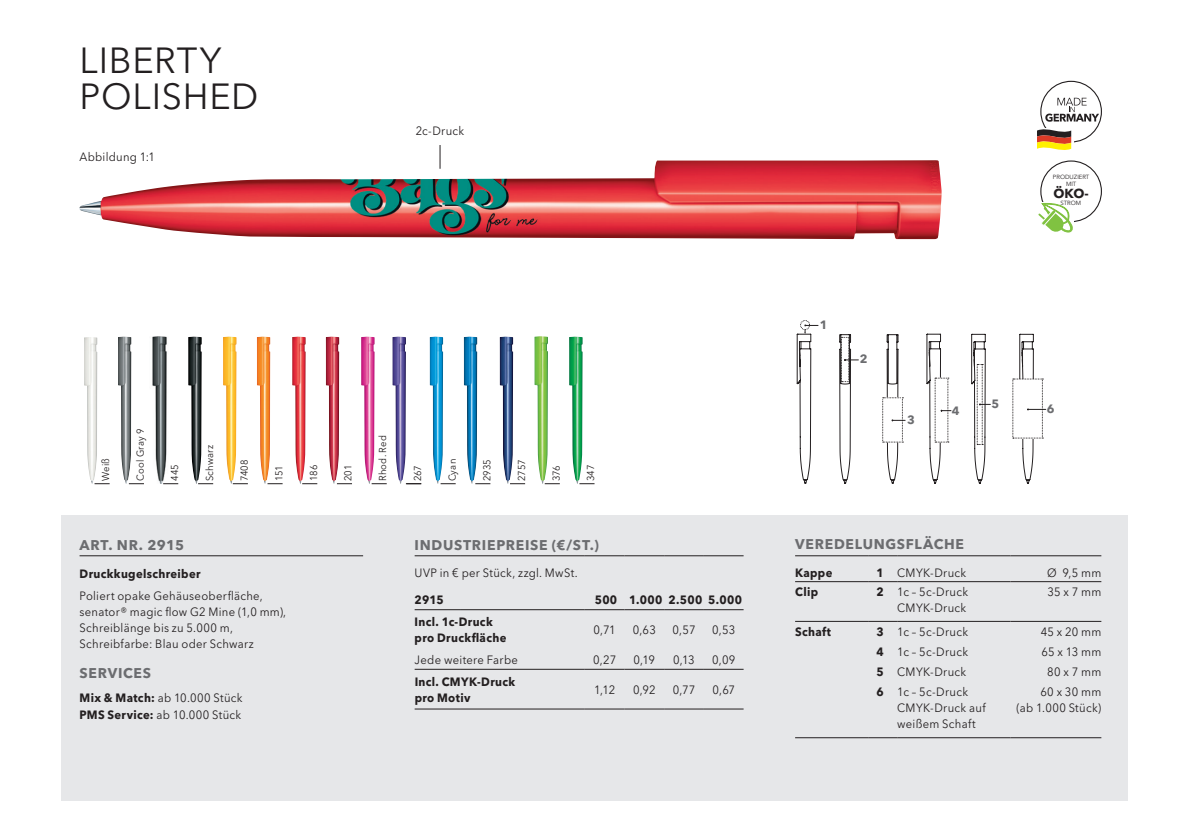
<style>
.page{position:relative;width:1191px;height:840px;background:#fff}
.page>*{position:absolute;margin:0;border:0;box-sizing:border-box;transform-origin:0 0}
.t1{font:36px/36px "Avenir Next W1 G";letter-spacing:.02em;color:#231f20}
.t2{font:700 14px "Avenir Next W1 G";letter-spacing:.05em;color:#6c6d70}
.t3{font:700 13px "Avenir Next W1 G";color:#231f20}
.t4{font:12px/16px "Avenir Next W1 G";letter-spacing:.025em;color:#231f20;scale:.94 1}
.t5{font:700 12px/16px "Avenir Next W1 G";letter-spacing:.03em;color:#231f20;scale:.94 1}
.t6{font:700 12px "Avenir Next W1 G";color:#6c6d70}
.t7{font:10px "Avenir Next W1 G";letter-spacing:.02em;color:#231f20;scale:.94 1}
.t8{font:6px/7.2px "Avenir Next W1 G";color:#231f20;text-align:center}
.s1{font-weight:700}
</style>
<div class="page">
<div style="left:61px;top:515px;width:1066px;height:285px;background:#e6e7e9"></div>
<img style="left:84px;top:337px;width:13px;height:146px">
<img style="left:188px;top:336px;width:14px;height:147px">
<img style="left:223px;top:336px;width:13px;height:147px">
<img style="left:257px;top:336px;width:13px;height:147px">
<img style="left:292px;top:336px;width:14px;height:147px">
<img style="left:326px;top:336px;width:13px;height:147px">
<img style="left:464px;top:336px;width:13px;height:147px">
<img style="left:361px;top:336px;width:14px;height:147px">
<img style="left:499px;top:336px;width:14px;height:147px">
<img style="left:392px;top:336px;width:14px;height:147px">
<img style="left:534px;top:336px;width:14px;height:147px">
<img style="left:429px;top:336px;width:14px;height:147px">
<img style="left:569px;top:336px;width:13px;height:147px">
<svg style="left:95px;top:483px;width:15px;height:1px"></svg>
<svg style="left:440px;top:483px;width:16px;height:1px"></svg>
<svg style="left:475px;top:483px;width:15px;height:1px"></svg>
<svg style="left:198px;top:483px;width:15px;height:1px"></svg>
<svg style="left:510px;top:483px;width:15px;height:1px"></svg>
<svg style="left:233px;top:483px;width:15px;height:1px"></svg>
<svg style="left:545px;top:483px;width:15px;height:1px"></svg>
<svg style="left:267px;top:483px;width:16px;height:1px"></svg>
<svg style="left:579px;top:483px;width:15px;height:1px"></svg>
<svg style="left:302px;top:483px;width:15px;height:1px"></svg>
<svg style="left:337px;top:483px;width:15px;height:1px"></svg>
<svg style="left:372px;top:483px;width:15px;height:1px"></svg>
<svg style="left:406px;top:483px;width:15px;height:1px"></svg>
<img style="left:152px;top:336px;width:15px;height:147px">
<svg style="left:163px;top:483px;width:15px;height:1px"></svg>
<img style="left:118px;top:336px;width:13px;height:147px">
<svg style="left:129px;top:483px;width:15px;height:1px"></svg>
<img style="left:80px;top:160px;width:861px;height:79px">
<svg style="left:1037px;top:81px;width:65px;height:69px"></svg>
<svg style="left:882px;top:334px;width:23px;height:149px"></svg>
<svg style="left:926px;top:333px;width:25px;height:150px"></svg>
<svg style="left:839px;top:334px;width:19px;height:149px"></svg>
<div style="left:800px;top:320px;width:10px;height:9px;border:1px dashed #231f20;border-radius:50%"></div>
<svg style="left:797px;top:324px;width:21px;height:159px"></svg>
<svg style="left:971px;top:334px;width:19px;height:149px"></svg>
<svg style="left:1012px;top:334px;width:33px;height:149px"></svg>
<svg style="left:1038px;top:160px;width:64px;height:73px"></svg>
<hr style="left:80px;top:555px;width:283px;height:1px;background:#231f20">
<hr style="left:795px;top:555px;width:74px;height:1px;background:#231f20">
<svg style="left:869px;top:555px;width:28px;height:1px"></svg>
<hr style="left:897px;top:555px;width:113px;height:1px;background:#231f20">
<hr style="left:1010px;top:555px;width:91px;height:1px;background:#231f20">
<hr style="left:795px;top:581px;width:74px;height:1px;background:#231f20">
<svg style="left:869px;top:581px;width:28px;height:1px"></svg>
<hr style="left:897px;top:581px;width:113px;height:1px;background:#231f20">
<hr style="left:1010px;top:581px;width:91px;height:1px;background:#231f20">
<hr style="left:795px;top:620px;width:74px;height:1px;background:#231f20">
<svg style="left:869px;top:620px;width:28px;height:1px"></svg>
<hr style="left:897px;top:620px;width:113px;height:1px;background:#231f20">
<hr style="left:1010px;top:620px;width:91px;height:1px;background:#231f20">
<hr style="left:795px;top:737px;width:74px;height:1px;background:#231f20">
<svg style="left:869px;top:737px;width:28px;height:1px"></svg>
<hr style="left:897px;top:737px;width:113px;height:1px;background:#231f20">
<hr style="left:1010px;top:737px;width:91px;height:1px;background:#231f20">
<svg style="left:440px;top:145px;width:1px;height:24px"></svg>
<hr style="left:415px;top:555px;width:45px;height:1px;background:#231f20">
<hr style="left:460px;top:555px;width:125px;height:1px;background:#231f20">
<hr style="left:585px;top:555px;width:39px;height:1px;background:#231f20">
<hr style="left:624px;top:555px;width:40px;height:1px;background:#231f20">
<hr style="left:664px;top:555px;width:40px;height:1px;background:#231f20">
<hr style="left:704px;top:555px;width:39px;height:1px;background:#231f20">
<hr style="left:585px;top:668px;width:39px;height:1px;background:#231f20">
<hr style="left:624px;top:668px;width:40px;height:1px;background:#231f20">
<hr style="left:664px;top:668px;width:40px;height:1px;background:#231f20">
<hr style="left:704px;top:668px;width:39px;height:1px;background:#231f20">
<hr style="left:415px;top:609px;width:45px;height:1px;background:#231f20">
<hr style="left:460px;top:609px;width:125px;height:1px;background:#231f20">
<hr style="left:415px;top:668px;width:45px;height:1px;background:#231f20">
<hr style="left:460px;top:668px;width:125px;height:1px;background:#231f20">
<hr style="left:585px;top:609px;width:39px;height:1px;background:#231f20">
<hr style="left:624px;top:609px;width:40px;height:1px;background:#231f20">
<hr style="left:664px;top:609px;width:40px;height:1px;background:#231f20">
<hr style="left:704px;top:609px;width:39px;height:1px;background:#231f20">
<hr style="left:415px;top:708px;width:45px;height:1px;background:#231f20">
<hr style="left:460px;top:708px;width:125px;height:1px;background:#231f20">
<hr style="left:585px;top:708px;width:39px;height:1px;background:#231f20">
<hr style="left:624px;top:708px;width:40px;height:1px;background:#231f20">
<hr style="left:664px;top:708px;width:40px;height:1px;background:#231f20">
<hr style="left:704px;top:708px;width:39px;height:1px;background:#231f20">
<h1 class="t1" style="left:80px;top:42px;width:180px">LIBERTY<br>POLISHED</h1>
<p class="t4" style="left:79px;top:148px;width:82px">Abbildung 1:1</p>
<p class="t4" style="left:416px;top:123px;width:53px">2c-Druck</p>
<p class="t7" style="left:100px;top:481px;width:26px;rotate:-90deg">Weiß</p>
<p class="t7" style="left:134px;top:481px;width:57px;rotate:-90deg">Cool Gray 9</p>
<p class="t7" style="left:204px;top:481px;width:41px;rotate:-90deg">Schwarz</p>
<p class="t7" style="left:169px;top:481px;width:19px;rotate:-90deg">445</p>
<p class="t7" style="left:238px;top:481px;width:25px;rotate:-90deg">7408</p>
<p class="t7" style="left:273px;top:481px;width:18px;rotate:-90deg">151</p>
<p class="t7" style="left:307px;top:481px;width:19px;rotate:-90deg">186</p>
<p class="t7" style="left:342px;top:481px;width:19px;rotate:-90deg">201</p>
<p class="t2" style="left:80px;top:536px;width:106px">ART. NR. 2915</p>
<p class="t5" style="left:80px;top:565px;width:130px">Druckkugelschreiber</p>
<p class="t4" style="left:80px;top:587px;width:221px">Poliert opake Gehäuseoberfläche, senator® magic flow G2 Mine (1,0 mm), Schreiblänge bis zu 5.000 m, Schreibfarbe: Blau oder Schwarz</p>
<p class="t2" style="left:80px;top:664px;width:73px">SERVICES</p>
<p class="t4" style="left:80px;top:690px;width:175px"><span class="s1">Mix &amp; Match:</span> ab 10.000 Stück<br><span class="s1">PMS Service:</span> ab 10.000 Stück</p>
<p class="t7" style="left:377px;top:481px;width:50px;rotate:-90deg">Rhod. Red</p>
<p class="t7" style="left:412px;top:481px;width:19px;rotate:-90deg">267</p>
<p class="t7" style="left:446px;top:481px;width:25px;rotate:-90deg">Cyan</p>
<p class="t7" style="left:481px;top:481px;width:25px;rotate:-90deg">2935</p>
<p class="t7" style="left:515px;top:481px;width:25px;rotate:-90deg">2757</p>
<p class="t7" style="left:550px;top:481px;width:18px;rotate:-90deg">376</p>
<p class="t7" style="left:585px;top:481px;width:19px;rotate:-90deg">347</p>
<p class="t2" style="left:415px;top:536px;width:186px">INDUSTRIEPREISE (€/ST.)</p>
<p class="t4" style="left:415px;top:565px;width:175px">UVP in € per Stück, zzgl. MwSt.</p>
<p class="t5" style="left:415px;top:591px;width:32px">2915</p>
<p class="t5" style="left:595px;top:591px;width:158px">500 1.000 2.500 5.000</p>
<p class="t5" style="left:415px;top:613px;width:99px">Incl. 1c-Druck pro Druckfläche</p>
<p class="t4" style="left:593px;top:621px;width:25px">0,71</p>
<p class="t4" style="left:632px;top:621px;width:26px">0,63</p>
<p class="t4" style="left:672px;top:621px;width:26px">0,57</p>
<p class="t4" style="left:712px;top:621px;width:26px">0,53</p>
<p class="t4" style="left:415px;top:651px;width:111px">Jede weitere Farbe</p>
<p class="t4" style="left:593px;top:651px;width:26px">0,27</p>
<p class="t4" style="left:633px;top:651px;width:24px">0,19</p>
<p class="t4" style="left:673px;top:651px;width:24px">0,13</p>
<p class="t4" style="left:712px;top:651px;width:26px">0,09</p>
<p class="t5" style="left:415px;top:673px;width:108px">Incl. CMYK-Druck pro Motiv</p>
<p class="t4" style="left:594px;top:681px;width:24px">1,12</p>
<p class="t4" style="left:633px;top:681px;width:26px">0,92</p>
<p class="t4" style="left:672px;top:681px;width:26px">0,77</p>
<p class="t4" style="left:712px;top:681px;width:26px">0,67</p>
<p class="t6" style="left:820px;top:317px;width:9px">1</p>
<p class="t6" style="left:860px;top:351px;width:9px">2</p>
<p class="t6" style="left:907px;top:412px;width:9px">3</p>
<p class="t6" style="left:951px;top:403px;width:9px">4</p>
<p class="t6" style="left:991px;top:396px;width:9px">5</p>
<p class="t8" style="left:1053px;top:173px;width:38px">PRODUZIERT<br>MIT</p>
<p class="t3" style="left:1053px;top:186px;width:37px">ÖKO-</p>
<p class="t8" style="left:1060px;top:199px;width:22px">STROM</p>
<p class="t6" style="left:1046px;top:401px;width:9px">6</p>
<p class="t2" style="left:795px;top:535px;width:170px">VEREDELUNGSFLÄCHE</p>
<p class="t5" style="left:795px;top:564px;width:41px">Kappe</p>
<p class="t4" style="left:876px;top:564px;width:97px"><span class="s1">1</span> CMYK-Druck</p>
<p class="t4" style="left:1047px;top:564px;width:59px">Ø 9,5 mm</p>
<p class="t5" style="left:795px;top:583px;width:26px">Clip</p>
<p class="t4" style="left:876px;top:584px;width:99px;text-align:right"><span class="s1">2</span> 1c – 5c-Druck<br>CMYK-Druck</p>
<p class="t4" style="left:1047px;top:584px;width:59px">35 x 7 mm</p>
<p class="t5" style="left:795px;top:623px;width:40px">Schaft</p>
<p class="t4" style="left:876px;top:623px;width:99px"><span class="s1">3</span> 1c – 5c-Druck</p>
<p class="t4" style="left:1040px;top:623px;width:66px">45 x 20 mm</p>
<p class="t4" style="left:876px;top:643px;width:99px"><span class="s1">4</span> 1c – 5c-Druck</p>
<p class="t4" style="left:1041px;top:643px;width:65px">65 x 13 mm</p>
<p class="t4" style="left:876px;top:663px;width:97px"><span class="s1">5</span> CMYK-Druck</p>
<p class="t4" style="left:1047px;top:663px;width:59px">80 x 7 mm</p>
<p class="t4" style="left:897px;top:683px;width:96px;text-indent:-21px"><span class="s1">6</span> 1c – 5c-Druck<br>CMYK-Druck auf weißem Schaft</p>
<p class="t4" style="left:1016px;top:683px;width:92px;text-align:right">60 x 30 mm<br>(ab 1.000 Stück)</p>
</div>
